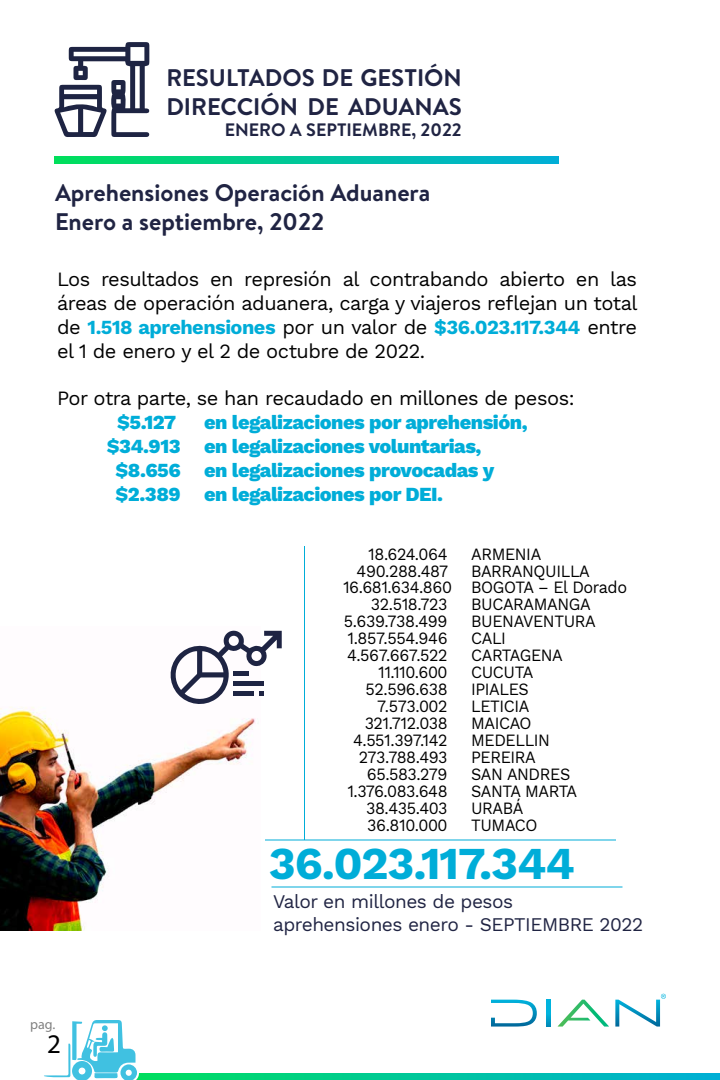
<style>
.page{position:relative;width:720px;height:1080px;background:#fff}
.page>*{position:absolute;margin:0;border:0;box-sizing:border-box;transform-origin:0 0}
.t1{font:700 45.6px "Work Sans";letter-spacing:-.025em;color:#00add8}
.t2{font:27px "Myriad Pro";color:#000}
.t3{font:700 24px/28.8px "Brandon Text";color:#202443}
.t4{font:20px/23.9px "Work Sans";letter-spacing:-.025em;color:#000;text-align:justify}
.t5{font:800 20px "Work Sans";letter-spacing:-.025em;color:#00add8}
.t6{font:19px/22.8px "Work Sans";letter-spacing:-.025em;color:#202443}
.t7{font:700 18px "Brandon Text";color:#202443}
.t8{font:17px "Work Sans";letter-spacing:-.025em;color:#000;scale:.95 1}
.t9{font:14px "Myriad Pro";color:rgb(0 0 0/.5)}
.s1{font-weight:700;color:#00add8}
</style>
<div class="page">
<img style="left:0;top:707px;width:255px;height:223px">
<svg style="left:54px;top:42px;width:95px;height:95px"></svg>
<svg style="left:55px;top:156px;width:504px;height:8px;background:#00c69a"></svg>
<svg style="left:170px;top:630px;width:112px;height:74px"></svg>
<hr style="left:304px;top:546px;width:1px;height:294px;background:#00add8">
<hr style="left:265px;top:840px;width:351px;height:1px;background:#00add8">
<hr style="left:272px;top:886px;width:350px;height:2px;background:#00add8">
<svg style="left:44px;top:994px;width:676px;height:86px"></svg>
<h3 class="t3" style="left:166px;top:63px;width:297px">RESULTADOS DE GESTIÓN<br>DIRECCIÓN DE ADUANAS</h3>
<p class="t7" style="left:225px;top:118px;width:239px">ENERO A SEPTIEMBRE, 2022</p>
<h3 class="t3" style="left:55px;top:178px;width:377px">Aprehensiones Operación Aduanera<br>Enero a septiembre, 2022</h3>
<p class="t4" style="left:57px;top:268px;width:582px">Los resultados en represión al contrabando abierto en las áreas de operación aduanera, carga y viajeros reflejan un total de <span class="s1">1.518 aprehensiones</span> por un valor de <span class="s1">$36.023.117.344</span> entre el 1 de enero y el 2 de octubre de 2022.</p>
<p class="t4" style="left:57px;top:388px;width:519px">Por otra parte, se han recaudado en millones de pesos:</p>
<p class="t5" style="left:117px;top:407px;width:61px">$5.127</p>
<p class="t5" style="left:204px;top:407px;width:325px">en legalizaciones por aprehensión,</p>
<p class="t5" style="left:107px;top:431px;width:376px">$34.913 en legalizaciones voluntarias,</p>
<p class="t5" style="left:116px;top:455px;width:380px">$8.656 en legalizaciones provocadas y</p>
<p class="t5" style="left:116px;top:479px;width:329px">$2.389 en legalizaciones por DEI.</p>
<p class="t8" style="left:368px;top:544px;width:85px">18.624.064</p>
<p class="t8" style="left:471px;top:544px;width:75px">ARMENIA</p>
<p class="t8" style="left:357px;top:561px;width:98px">490.288.487</p>
<p class="t8" style="left:471px;top:561px;width:127px">BARRANQUILLA</p>
<p class="t8" style="left:343px;top:578px;width:301px">16.681.634.860 BOGOTA – El Dorado</p>
<p class="t8" style="left:371px;top:595px;width:82px">32.518.723</p>
<p class="t8" style="left:471px;top:595px;width:127px">BUCARAMANGA</p>
<p class="t8" style="left:344px;top:612px;width:111px">5.639.738.499</p>
<p class="t8" style="left:471px;top:612px;width:133px">BUENAVENTURA</p>
<p class="t8" style="left:347px;top:629px;width:107px">1.857.554.946</p>
<p class="t8" style="left:471px;top:629px;width:38px">CALI</p>
<p class="t8" style="left:347px;top:646px;width:107px">4.567.667.522</p>
<p class="t8" style="left:471px;top:646px;width:98px">CARTAGENA</p>
<p class="t8" style="left:378px;top:662px;width:75px">11.110.600</p>
<p class="t8" style="left:471px;top:662px;width:67px">CUCUTA</p>
<p class="t8" style="left:366px;top:679px;width:88px">52.596.638</p>
<p class="t8" style="left:471px;top:679px;width:62px">IPIALES</p>
<p class="t8" style="left:377px;top:696px;width:76px">7.573.002</p>
<p class="t8" style="left:471px;top:696px;width:63px">LETICIA</p>
<p class="t8" style="left:365px;top:713px;width:89px">321.712.038</p>
<p class="t8" style="left:471px;top:713px;width:65px">MAICAO</p>
<p class="t8" style="left:353px;top:730px;width:101px">4.551.397.142</p>
<p class="t8" style="left:471px;top:730px;width:85px">MEDELLIN</p>
<p class="t8" style="left:359px;top:747px;width:95px">273.788.493</p>
<p class="t8" style="left:471px;top:747px;width:70px">PEREIRA</p>
<p class="t8" style="left:367px;top:764px;width:87px">65.583.279</p>
<p class="t8" style="left:471px;top:764px;width:106px">SAN ANDRES</p>
<p class="t8" style="left:347px;top:781px;width:107px">1.376.083.648</p>
<p class="t8" style="left:471px;top:781px;width:113px">SANTA MARTA</p>
<p class="t8" style="left:366px;top:798px;width:87px">38.435.403</p>
<p class="t8" style="left:471px;top:798px;width:57px">URABÁ</p>
<p class="t8" style="left:367px;top:815px;width:86px">36.810.000</p>
<p class="t8" style="left:471px;top:815px;width:71px">TUMACO</p>
<p class="t9" style="left:30px;top:1015px;width:27px">pag.</p>
<h2 class="t2" style="left:47px;top:1027px;width:15px">2</h2>
<h1 class="t1" style="left:269px;top:828px;width:308px">36.023.117.344</h1>
<p class="t6" style="left:273px;top:891px;width:372px">Valor en millones de pesos aprehensiones enero - SEPTIEMBRE 2022</p>
</div>
